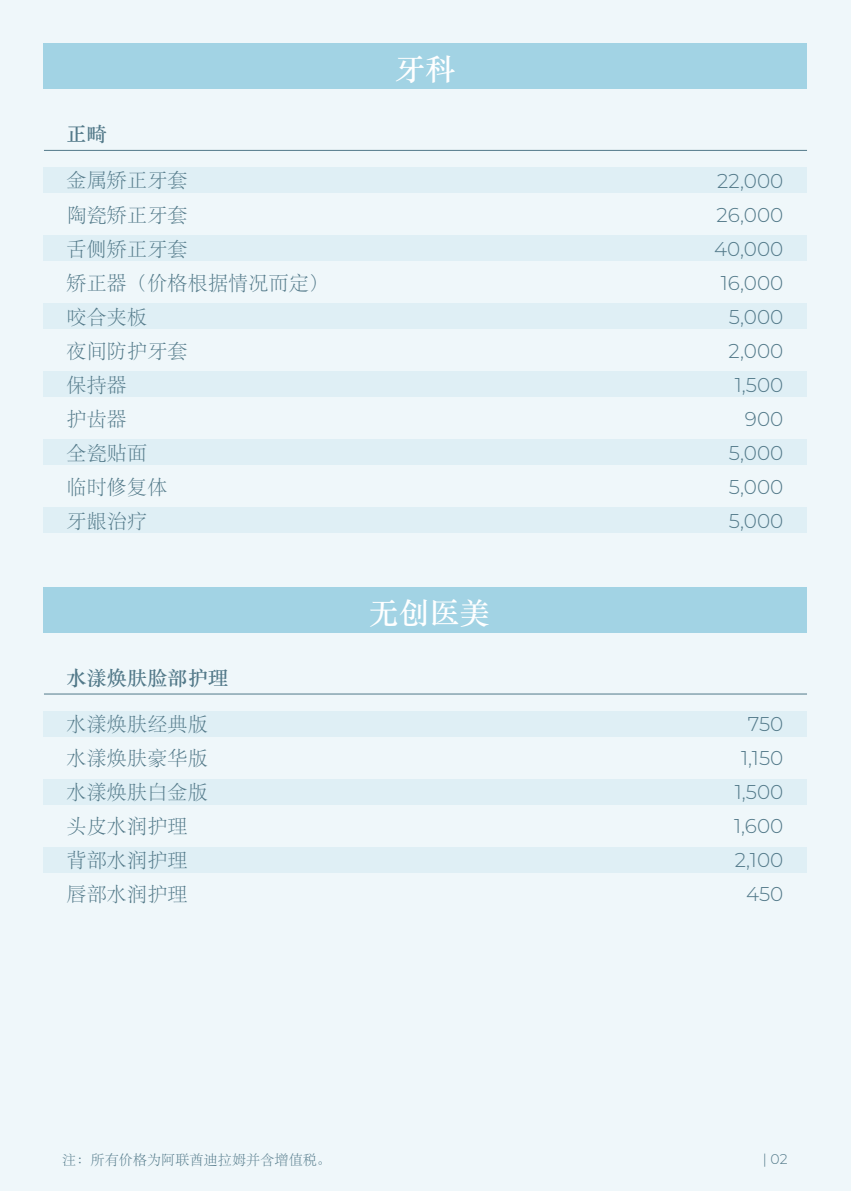
<style>
.page{position:relative;width:851px;height:1191px;background:#fff}
.page>*{position:absolute;margin:0;border:0;box-sizing:border-box;transform-origin:0 0}
.t1{font:30px "ST Songti SC Bold";letter-spacing:.01em;color:#fff}
.t2{font:20px/34px "ST Songti SC Light";letter-spacing:.01em;color:#527989}
.t3{font:300 20px/34px "Montserrat";color:#527989;text-align:right}
.t4{font:20px "ST Songti SC Bold";letter-spacing:.01em;color:#527989}
.t5{font:14px "ST Songti SC Light";letter-spacing:.01em;color:#527989}
.t6{font:300 14px "Montserrat";color:#527989}
</style>
<div class="page">
<div style="left:0;top:0;width:850px;height:1191px;background:#eff7fa"></div>
<div style="left:44px;top:44px;width:762px;height:45px;background:#a2d3e4"></div>
<div style="left:44px;top:167px;width:762px;height:26px;background:#dfeff5"></div>
<div style="left:44px;top:235px;width:762px;height:26px;background:#dfeff5"></div>
<div style="left:44px;top:303px;width:762px;height:26px;background:#dfeff5"></div>
<div style="left:44px;top:371px;width:762px;height:26px;background:#dfeff5"></div>
<div style="left:44px;top:440px;width:762px;height:25px;background:#dfeff5"></div>
<div style="left:44px;top:508px;width:762px;height:25px;background:#dfeff5"></div>
<hr style="left:44px;top:150px;width:762px;height:1px;background:#527989">
<div style="left:44px;top:587px;width:762px;height:45px;background:#a2d3e4"></div>
<div style="left:44px;top:711px;width:762px;height:25px;background:#dfeff5"></div>
<div style="left:44px;top:779px;width:762px;height:25px;background:#dfeff5"></div>
<div style="left:44px;top:847px;width:762px;height:25px;background:#dfeff5"></div>
<hr style="left:44px;top:693px;width:762px;height:1px;background:#527989">
<h1 class="t1" style="left:395px;top:50px;width:62px">牙科</h1>
<p class="t4" style="left:66px;top:121px;width:42px">正畸</p>
<p class="t2" style="left:66px;top:162px;width:264px">金属矫正牙套<br>陶瓷矫正牙套<br>舌侧矫正牙套<br>矫正器（价格根据情况而定）咬合夹板<br>夜间防护牙套<br>保持器<br>护齿器<br>全瓷贴面<br>临时修复体<br>牙龈治疗</p>
<p class="t3" style="left:714px;top:163px;width:71px">22,000<br>26,000<br>40,000<br>16,000<br>5,000<br>2,000<br>1,500<br>900<br>5,000<br>5,000<br>5,000</p>
<h1 class="t1" style="left:369px;top:593px;width:122px">无创医美</h1>
<p class="t4" style="left:66px;top:665px;width:163px">水漾焕肤脸部护理</p>
<p class="t2" style="left:66px;top:705px;width:143px">水漾焕肤经典版水漾焕肤豪华版水漾焕肤白金版头皮水润护理背部水润护理唇部水润护理</p>
<p class="t3" style="left:734px;top:706px;width:51px">750<br>1,150<br>1,500<br>1,600<br>2,100<br>450</p>
<p class="t5" style="left:62px;top:1151px;width:270px">注：所有价格为阿联酋迪拉姆并含增值税。</p>
<p class="t6" style="left:762px;top:1149px;width:26px">| 02</p>
</div>
